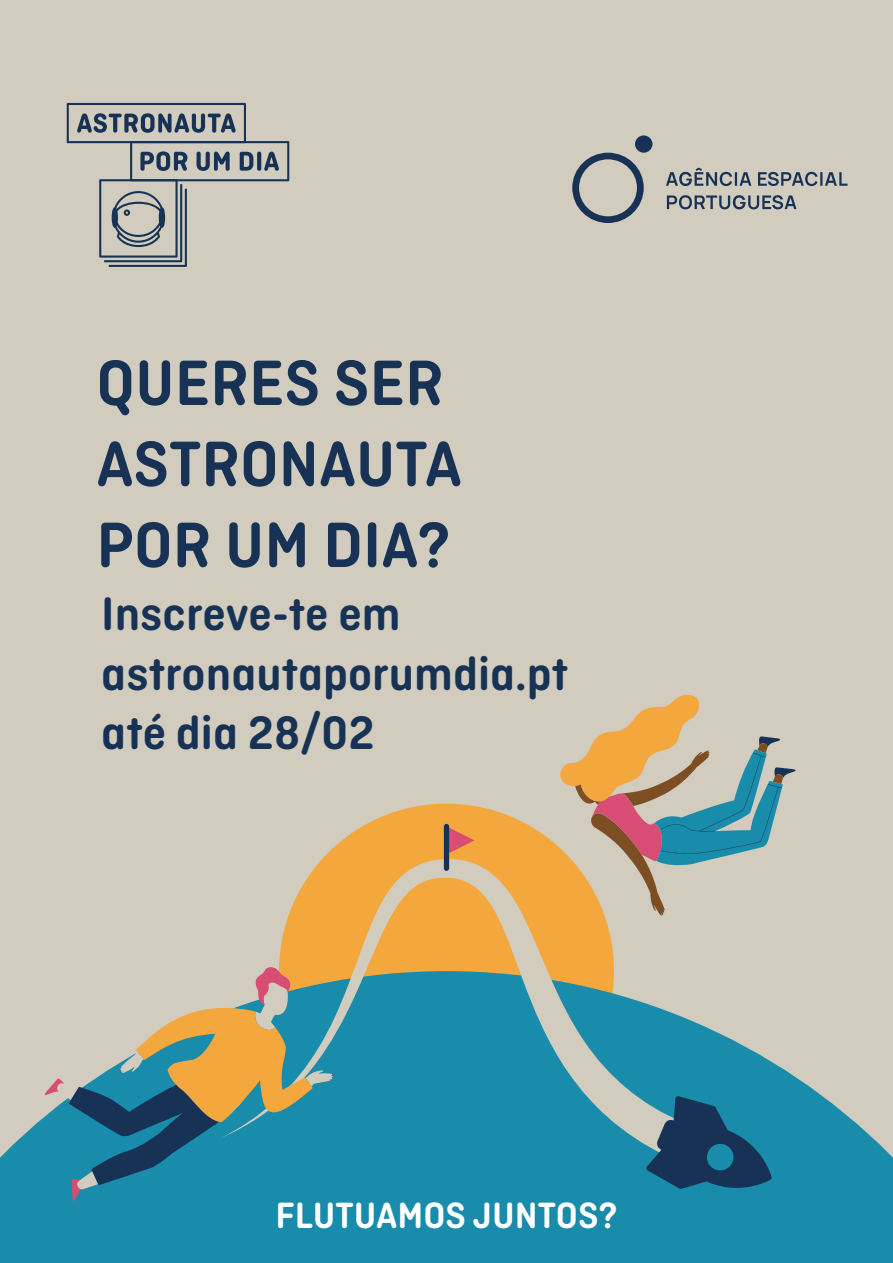
<style>
.page{position:relative;width:893px;height:1263px;background:#d1ccbe}
.page>*{position:absolute;margin:0;border:0;box-sizing:border-box;transform-origin:0 0}
.t1{font:600 67.5px/81px "Ciutadella Rounded";color:#173254}
.t2{font:600 49.5px/59.4px "Ciutadella Rounded";color:#173254}
.t3{font:600 38.55px "Ciutadella Rounded";color:#fff}
</style>
<div class="page">
<div style="left:279px;top:804px;width:335px;height:334px;background:#f3a73d;border-radius:50%"></div>
<svg style="left:0;top:1022px;width:893px;height:241px;fill:#198bab"></svg>
<svg style="left:279px;top:857px;width:416px;height:303px;fill:#198bab"></svg>
<svg style="left:646px;top:1096px;width:126px;height:93px;background:#235d7b"></svg>
<svg style="left:449px;top:826px;width:25px;height:28px"></svg>
<div style="left:444px;top:826px;width:5px;height:42px;background:#173254"></div>
<svg style="left:667px;top:195px;width:129px;height:14px"></svg>
<svg style="left:666px;top:168px;width:182px;height:18px"></svg>
<svg style="left:572px;top:153px;width:72px;height:70px"></svg>
<div style="left:635px;top:135px;width:17px;height:18px;background:#173254;border-radius:50%"></div>
<svg style="left:67px;top:103px;width:222px;height:164px"></svg>
<svg style="left:556px;top:694px;width:240px;height:222px"></svg>
<svg style="left:43px;top:966px;width:290px;height:237px"></svg>
<h1 class="t1" style="left:96px;top:343px;width:367px">QUERES SER<br>ASTRONAUTA<br>POR UM DIA?</h1>
<p class="t2" style="left:101px;top:584px;width:468px">Inscreve-te em astronautaporumdia.pt até dia 28/02</p>
<p class="t3" style="left:275px;top:1194px;width:344px">FLUTUAMOS JUNTOS?</p>
</div>
